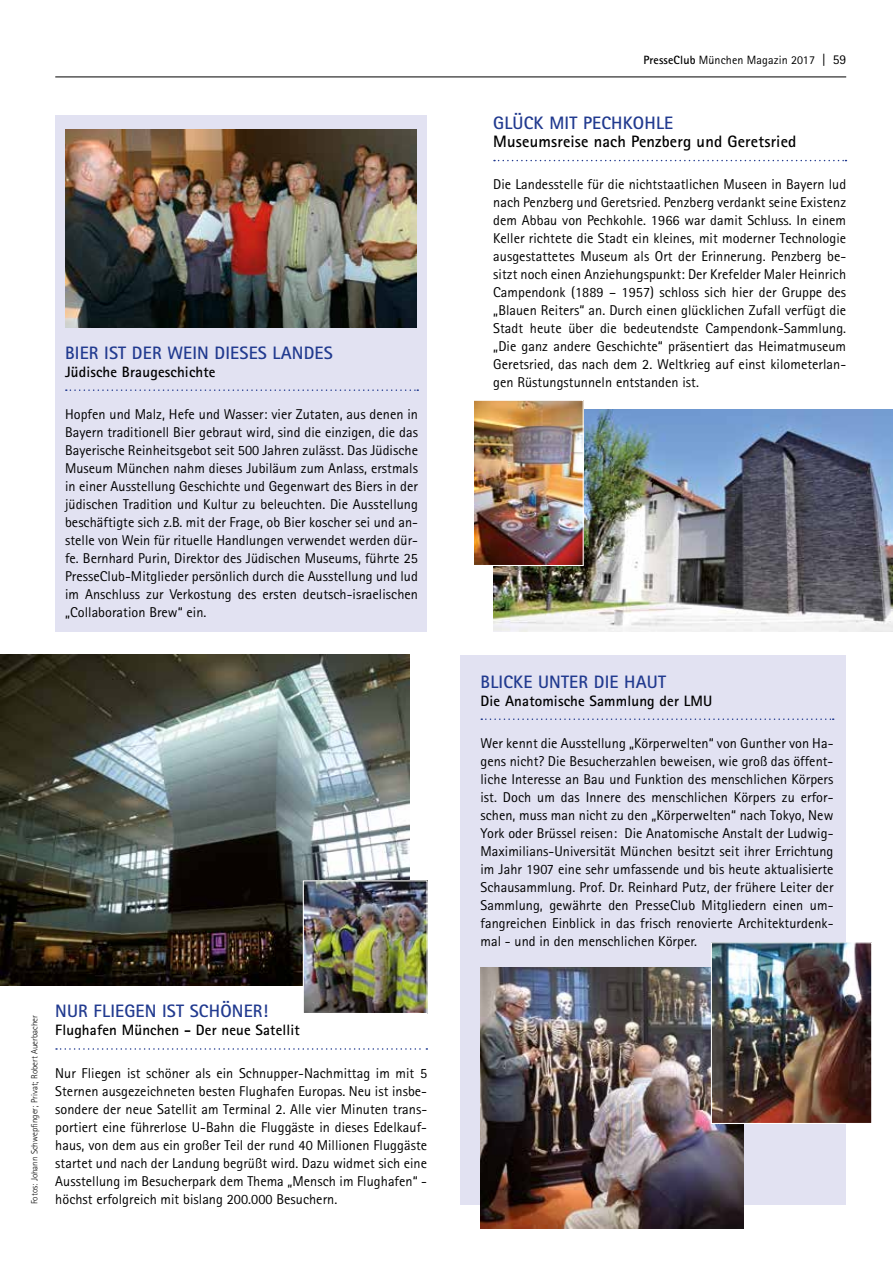
<style>
.page{position:relative;width:893px;height:1263px;background:#fff}
.page>*{position:absolute;margin:0;border:0;box-sizing:border-box;transform-origin:0 0}
.t1{font:700 18px "Rotis Sans Serif";letter-spacing:.01em;color:#213a8f}
.t2{font:700 16.5px "Rotis Sans Serif";letter-spacing:.01em;color:#000}
.t3{font:700 15px "Rotis Sans Serif";letter-spacing:.01em;color:#000}
.t4{font:14.25px/18px "Rotis Sans Serif";letter-spacing:.005em;color:#000;text-align:justify}
.t5{font:12px "Rotis Sans Serif";letter-spacing:.01em;color:#000}
.t6{font:300 9px "Rotis Sans Serif";color:#000}
.s1{font-weight:700}
.s2{font-size:13.5px}
</style>
<div class="page">
<hr style="left:55px;top:77px;width:791px;height:1px;background:#000">
<div style="left:55px;top:115px;width:372px;height:516px;background:#e2e2f2"></div>
<div style="left:461px;top:655px;width:385px;height:549px;background:#e2e2f2"></div>
<img style="left:65px;top:129px;width:351px;height:198px">
<img style="left:493px;top:409px;width:400px;height:222px">
<img style="left:475px;top:402px;width:107px;height:162px">
<div style="left:473px;top:400px;width:111px;height:166px;border:1px solid #fff"></div>
<img style="left:0;top:655px;width:409px;height:331px">
<img style="left:305px;top:882px;width:121px;height:130px">
<div style="left:303px;top:880px;width:125px;height:134px;border:1px solid #fff"></div>
<img style="left:480px;top:967px;width:263px;height:262px">
<img style="left:713px;top:944px;width:157px;height:178px">
<div style="left:711px;top:942px;width:161px;height:182px;border:1px solid #fff"></div>
<svg style="left:66px;top:389px;width:352px;height:2px"></svg>
<svg style="left:494px;top:160px;width:352px;height:1px"></svg>
<svg style="left:481px;top:718px;width:353px;height:2px"></svg>
<svg style="left:56px;top:1048px;width:371px;height:2px"></svg>
<p class="t1" style="left:65px;top:341px;width:269px">BIER IST DER WEIN DIESES LANDES</p>
<p class="t3" style="left:65px;top:362px;width:152px">Jüdische Braugeschichte</p>
<p class="t4" style="left:65px;top:405px;width:354px">Hopfen und Malz, Hefe und Wasser: vier Zutaten, aus denen in Bayern traditionell Bier gebraut wird, sind die einzigen, die das Bayerische Reinheitsgebot seit 500 Jahren zulässt. Das Jüdische Museum München nahm dieses Jubiläum zum Anlass, erstmals in einer Ausstellung Geschichte und Gegenwart des Biers in der jüdischen Tradition und Kultur zu beleuchten. Die Ausstellung beschäftigte sich z.B. mit der Frage, ob Bier koscher sei und an&shy;stelle von Wein für rituelle Handlungen verwendet werden dür&shy;fe. Bernhard Purin, Direktor des Jüdischen Museums, führte 25<br>PresseClub-Mitglieder persönlich durch die Ausstellung und lud im Anschluss zur Verkostung des ersten deutsch-israelischen „Collaboration Brew“ ein.</p>
<p class="t6" style="left:29px;top:1204px;width:190px;rotate:-90deg">Fotos: Johann Schwepfinger; Privat; Robert Auerbacher</p>
<p class="t1" style="left:55px;top:1000px;width:214px">NUR FLIEGEN IST SCHÖNER!</p>
<p class="t3" style="left:55px;top:1021px;width:246px">Flughafen München - Der neue Satellit</p>
<p class="t4" style="left:55px;top:1064px;width:373px">Nur Fliegen ist schöner als ein Schnupper-Nachmittag im mit 5<br>Sternen ausgezeichneten besten Flughafen Europas. Neu ist insbe&shy;sondere der neue Satellit am Terminal 2. Alle vier Minuten trans&shy;portiert eine führerlose U-Bahn die Fluggäste in dieses Edelkauf&shy;haus, von dem aus ein großer Teil der rund 40 Millionen Fluggäste startet und nach der Landung begrüßt wird. Dazu widmet sich eine Ausstellung im Besucherpark dem Thema „Mensch im Flughafen“ - höchst erfolgreich mit bislang 200.000 Besuchern.</p>
<p class="t5" style="left:643px;top:53px;width:204px"><span class="s1">PresseClub</span> München Magazin 2017 <span class="s2">| 59</span></p>
<p class="t1" style="left:493px;top:112px;width:181px">GLÜCK MIT PECHKOHLE</p>
<p class="t2" style="left:493px;top:131px;width:305px">Museumsreise nach Penzberg und Geretsried</p>
<p class="t4" style="left:493px;top:175px;width:354px">Die Landesstelle für die nichtstaatlichen Museen in Bayern lud nach Penzberg und Geretsried. Penzberg verdankt seine Existenz dem Abbau von Pechkohle. 1966 war damit Schluss. In einem Keller richtete die Stadt ein kleines, mit moderner Technologie ausgestattetes Museum als Ort der Erinnerung. Penzberg be&shy;sitzt noch einen Anziehungspunkt: Der Krefelder Maler Heinrich Campendonk (1889 – 1957) schloss sich hier der Gruppe des „Blauen Reiters“ an. Durch einen glücklichen Zufall verfügt die Stadt heute über die bedeutendste Campendonk-Sammlung. „Die ganz andere Geschichte“ präsentiert das Heimatmuseum Geretsried, das nach dem 2. Weltkrieg auf einst kilometerlan&shy;gen Rüstungstunneln entstanden ist.</p>
<p class="t1" style="left:480px;top:670px;width:187px">BLICKE UNTER DIE HAUT</p>
<p class="t3" style="left:480px;top:691px;width:233px">Die Anatomische Sammlung der LMU</p>
<p class="t4" style="left:480px;top:734px;width:354px">Wer kennt die Ausstellung „Körperwelten“ von Gunther von Ha&shy;gens nicht? Die Besucherzahlen beweisen, wie groß das öffent&shy;liche Interesse an Bau und Funktion des menschlichen Körpers ist. Doch um das Innere des menschlichen Körpers zu erfor&shy;schen, muss man nicht zu den „Körperwelten“ nach Tokyo, New York oder Brüssel reisen: Die Anatomische Anstalt der Ludwig-Maximilians-Universität München besitzt seit ihrer Errichtung im Jahr 1907 eine sehr umfassende und bis heute aktualisierte Schausammlung. Prof. Dr. Reinhard Putz, der frühere Leiter der Sammlung, gewährte den PresseClub Mitgliedern einen um&shy;fangreichen Einblick in das frisch renovierte Architekturdenk&shy;mal - und in den menschlichen Körper.</p>
</div>
